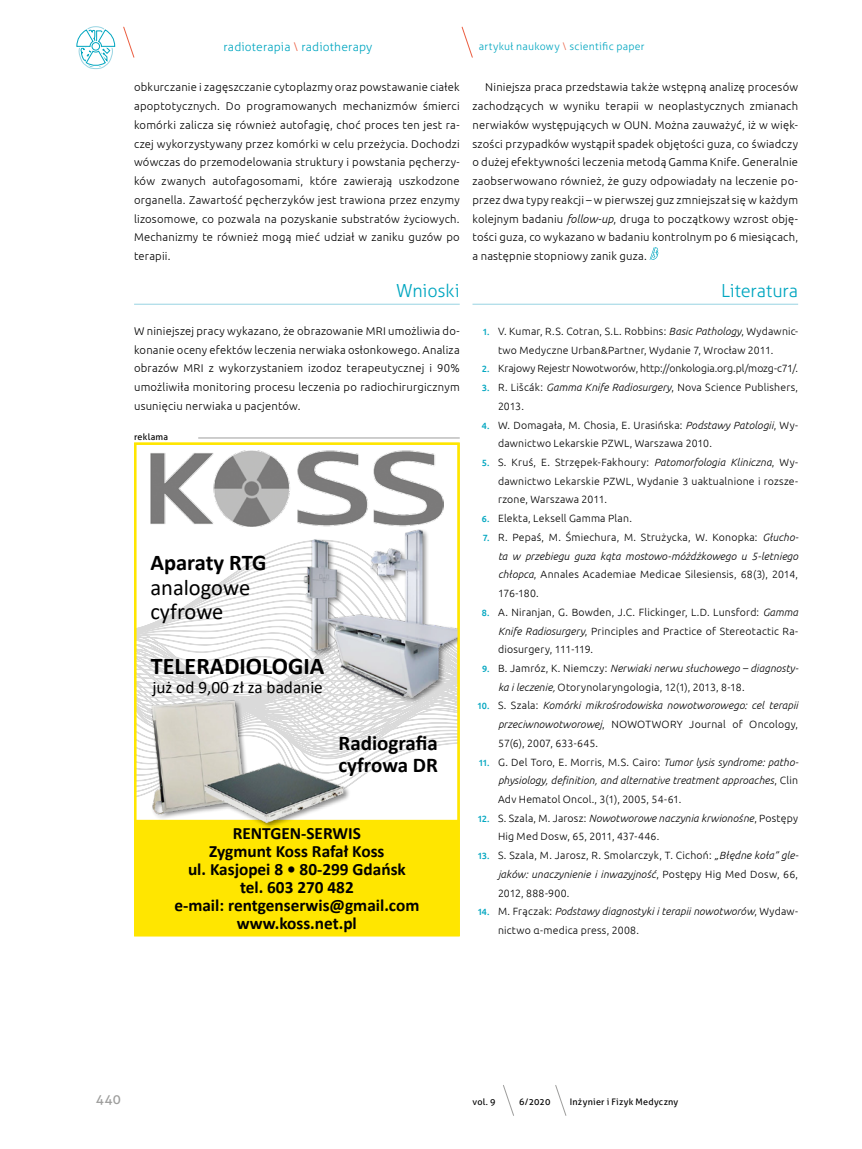
<style>
.page{position:relative;width:862px;height:1149px;background:#fff}
.page>*{position:absolute;margin:0;border:0;box-sizing:border-box;transform-origin:0 0}
.t1{font:700 24px "Calibri";color:#000}
.t2{font:22.5px/24.3px "Calibri";color:#000}
.t3{font:700 22.5px "Calibri";letter-spacing:-.005em;color:#000}
.t4{font:700 21px/22.6px "Calibri";color:#000}
.t5{font:300 18px "Aller";letter-spacing:-.005em;color:#00a6c0}
.t6{font:700 17.25px/18px "Calibri";color:#000;text-align:center}
.t7{font:17.25px "Calibri";color:#000}
.t8{font:13.5px "Aller";color:#9d9d9c}
.t9{font:300 12px "Aller";letter-spacing:.015em;color:#00a6c0}
.t10{font:300 11.25px/18.8px "Ubuntu";letter-spacing:.015em;color:#000;text-align:justify}
.t11{font:300 10.5px/18.8px "Ubuntu";letter-spacing:.02em;color:#000}
.t12{font:italic 300 10.5px/18.8px "Ubuntu";letter-spacing:.01em;color:#000;text-align:justify}
.t13{font:300 10.5px "Ubuntu";letter-spacing:-.005em;color:#000}
.t14{font:300 10.5px "Aller";letter-spacing:.025em;color:#00a6c0}
.t15{font:9px "Aller";letter-spacing:.025em;color:#000}
.s1{color:#eb5d40}
.s2{font-style:italic}
.s3{font-weight:500;font-size:9px;color:#00a6c0}
.s4{font-weight:500;font-style:normal;font-size:9px;color:#00a6c0}
.s5{font-style:normal}
</style>
<div class="page">
<svg style="left:461px;top:26px;width:12px;height:32px"></svg>
<svg style="left:555px;top:1085px;width:11px;height:30px"></svg>
<svg style="left:503px;top:1085px;width:10px;height:30px"></svg>
<svg style="left:76px;top:26px;width:59px;height:43px"></svg>
<div style="left:92px;top:43px;width:7px;height:7px;background:#fff;border-radius:50%"></div>
<div style="left:92px;top:42px;width:8px;height:8px;border:1px solid #00a6c0;border-radius:50%"></div>
<hr style="left:134px;top:304px;width:325px;height:1px;background:#98d4e2">
<hr style="left:472px;top:304px;width:325px;height:1px;background:#98d4e2">
<svg style="left:649px;top:247px;width:9px;height:13px"></svg>
<svg style="left:137px;top:697px;width:319px;height:100px"></svg>
<svg style="left:137px;top:542px;width:164px;height:134px"></svg>
<img style="left:301px;top:529px;width:155px;height:171px">
<div style="left:134px;top:442px;width:325px;height:493px;border:2px solid #ffe600"></div>
<div style="left:134px;top:819px;width:325px;height:116px;background:#ffe600"></div>
<img style="left:150px;top:450px;width:293px;height:76px">
<div style="left:150px;top:699px;width:200px;height:130px;background:#000;opacity:.45"></div>
<img style="left:141px;top:694px;width:207px;height:133px">
<hr style="left:198px;top:437px;width:261px;height:1px;background:#9d9d9c">
<p class="t9" style="left:223px;top:40px;width:150px">radioterapia <span class="s1">\</span> radiotherapy</p>
<p class="t14" style="left:478px;top:40px;width:167px">artykuł naukowy <span class="s1">\</span> scientific paper</p>
<p class="t10" style="left:134px;top:78px;width:327px">obkurczanie i zagęszczanie cytoplazmy oraz powstawanie ciałek apoptotycznych. Do programowanych mechanizmów śmierci komórki zalicza się również autofagię, choć proces ten jest ra&shy;czej wykorzystywany przez komórki w celu przeżycia. Dochodzi wówczas do przemodelowania struktury i powstania pęcherzy&shy;ków zwanych autofagosomami, które zawierają uszkodzone organella. Zawartość pęcherzyków jest trawiona przez enzymy lizosomowe, co pozwala na pozyskanie substratów życiowych.<br>Mechanizmy te również mogą mieć udział w zaniku guzów po terapii.</p>
<h3 class="t5" style="left:396px;top:280px;width:65px">Wnioski</h3>
<p class="t10" style="left:134px;top:321px;width:327px">W niniejszej pracy wykazano, że obrazowanie MRI umożliwia do&shy;konanie oceny efektów leczenia nerwiaka osłonkowego. Analiza obrazów MRI z wykorzystaniem izodoz terapeutycznej i 90% umożliwiła monitoring procesu leczenia po radiochirurgicznym usunięciu nerwiaka u pacjentów.</p>
<p class="t10" style="left:472px;top:78px;width:327px;text-indent:13px">Niniejsza praca przedstawia także wstępną analizę procesów zachodzących w wyniku terapii w neoplastycznych zmianach nerwiaków występujących w OUN. Można zauważyć, iż w więk&shy;szości przypadków wystąpił spadek objętości guza, co świadczy o dużej efektywności leczenia metodą Gamma Knife. Generalnie zaobserwowano również, że guzy odpowiadały na leczenie po&shy;przez dwa typy reakcji – w pierwszej guz zmniejszał się w każdym kolejnym badaniu <span class="s2">follow-up</span>, druga to początkowy wzrost obję&shy;tości guza, co wykazano w badaniu kontrolnym po 6 miesiącach, a następnie stopniowy zanik guza.</p>
<h3 class="t5" style="left:720px;top:280px;width:79px">Literatura</h3>
<p class="t11" style="left:497px;top:321px;width:301px;text-indent:-15px"><span class="s3">1.</span> V. Kumar, R.S. Cotran, S.L. Robbins: <span class="s2">Basic Pathology</span>, Wydawnic&shy;two Medyczne Urban&amp;Partner, Wydanie 7, Wrocław 2011.</p>
<p class="t13" style="left:481px;top:362px;width:317px"><span class="s3">2.</span> Krajowy Rejestr Nowotworów, http://onkologia.org.pl/mozg-c71/.</p>
<p class="t11" style="left:497px;top:377px;width:301px;text-indent:-16px"><span class="s3">3.</span> R. Lišcák: <span class="s2">Gamma Knife Radiosurgery</span>, Nova Science Publishers,<br>2013.</p>
<p class="t11" style="left:497px;top:415px;width:301px;text-indent:-16px"><span class="s3">4.</span> W. Domagała, M. Chosia, E. Urasińska: <span class="s2">Podstawy Patologii</span>, Wy&shy;dawnictwo Lekarskie PZWL, Warszawa 2010.</p>
<p class="t11" style="left:497px;top:452px;width:301px;text-align:justify;text-indent:-16px"><span class="s3">5.</span> S. Kruś, E. Strzępek-Fakhoury: <span class="s2">Patomorfologia Kliniczna</span>, Wy&shy;dawnictwo Lekarskie PZWL, Wydanie 3 uaktualnione i rozsze&shy;rzone, Warszawa 2011.</p>
<p class="t11" style="left:481px;top:508px;width:151px"><span class="s3">6.</span> Elekta, Leksell Gamma Plan.</p>
<p class="t11" style="left:497px;top:527px;width:302px;text-align:justify;text-indent:-15px"><span class="s3">7.</span> R. Pepaś, M. Śmiechura, M. Strużycka, W. Konopka: <span class="s2">Głucho&shy;ta w przebiegu guza kąta mostowo-móżdżkowego u 5-letniego chłopca</span>, Annales Academiae Medicae Silesiensis, 68(3), 2014, 176-180.</p>
<p class="t11" style="left:497px;top:602px;width:301px;text-align:justify;text-indent:-16px"><span class="s3">8.</span> A. Niranjan, G. Bowden, J.C. Flickinger, L.D. Lunsford: <span class="s2">Gamma Knife Radiosurgery</span>, Principles and Practice of Stereotactic Ra&shy;diosurgery, 111-119.</p>
<p class="t11" style="left:497px;top:658px;width:302px;text-indent:-16px"><span class="s3">9.</span> B. Jamróz, K. Niemczy: <span class="s2">Nerwiaki nerwu słuchowego – diagnosty&shy;ka i leczenie,</span> Otorynolaryngologia, 12(1), 2013, 8-18.</p>
<p class="t12" style="left:497px;top:695px;width:301px;text-indent:-20px"><span class="s4">10.</span> <span class="s5">S. Szala:</span> Komórki mikrośrodowiska nowotworowego: cel terapii przeciwnowotworowej<span class="s5">, NOWOTWORY Journal of Oncology, 57(6), 2007, 633-645.</span></p>
<p class="t12" style="left:497px;top:752px;width:302px;text-indent:-19px"><span class="s4">11.</span> <span class="s5">G. Del Toro, E. Morris, M.S. Cairo:</span> Tumor lysis syndrome: patho&shy;physiology, definition, and alternative treatment approaches<span class="s5">, Clin Adv Hematol Oncol., 3(1), 2005, 54-61.</span></p>
<p class="t11" style="left:497px;top:808px;width:301px;text-indent:-20px"><span class="s3">12.</span> S. Szala, M. Jarosz: <span class="s2">Nowotworowe naczynia krwionośne</span>, Postępy<br>Hig Med Dosw, 65, 2011, 437-446.</p>
<p class="t11" style="left:497px;top:845px;width:302px;text-align:justify;text-indent:-20px"><span class="s3">13.</span> S. Szala, M. Jarosz, R. Smolarczyk, T. Cichoń: <span class="s2">„Błędne koła” gle&shy;jaków: unaczynienie i inwazyjność</span>, Postępy Hig Med Dosw, 66, 2012, 888-900.</p>
<p class="t11" style="left:497px;top:901px;width:301px;text-indent:-20px"><span class="s3">14.</span> M. Frączak: <span class="s2">Podstawy diagnostyki i terapii nowotworów</span>, Wydaw&shy;nictwo α-medica press, 2008.</p>
<p class="t15" style="left:134px;top:431px;width:36px">reklama</p>
<h2 class="t3" style="left:150px;top:546px;width:118px">Aparaty RTG</h2>
<h2 class="t2" style="left:150px;top:574px;width:101px">analogowe cyfrowe</h2>
<h1 class="t1" style="left:151px;top:649px;width:175px">TELERADIOLOGIA</h1>
<h3 class="t7" style="left:152px;top:674px;width:172px">już od 9,00 zł za badanie</h3>
<h3 class="t4" style="left:338px;top:730px;width:101px">Radiografia cyfrowa DR</h3>
<h3 class="t6" style="left:174px;top:824px;width:246px">RENTGEN-SERWIS<br>Zygmunt Koss Rafał Koss<br>ul. Kasjopei 8 • 80-299 Gdańsk tel. 603 270 482<br>e-mail: rentgenserwis@gmail.com www.koss.net.pl</h3>
<p class="t8" style="left:96px;top:1090px;width:27px">440</p>
<p class="t15" style="left:472px;top:1095px;width:25px">vol. 9</p>
<p class="t15" style="left:519px;top:1095px;width:33px">6/2020</p>
<p class="t15" style="left:569px;top:1095px;width:110px">Inżynier i Fizyk Medyczny</p>
</div>
